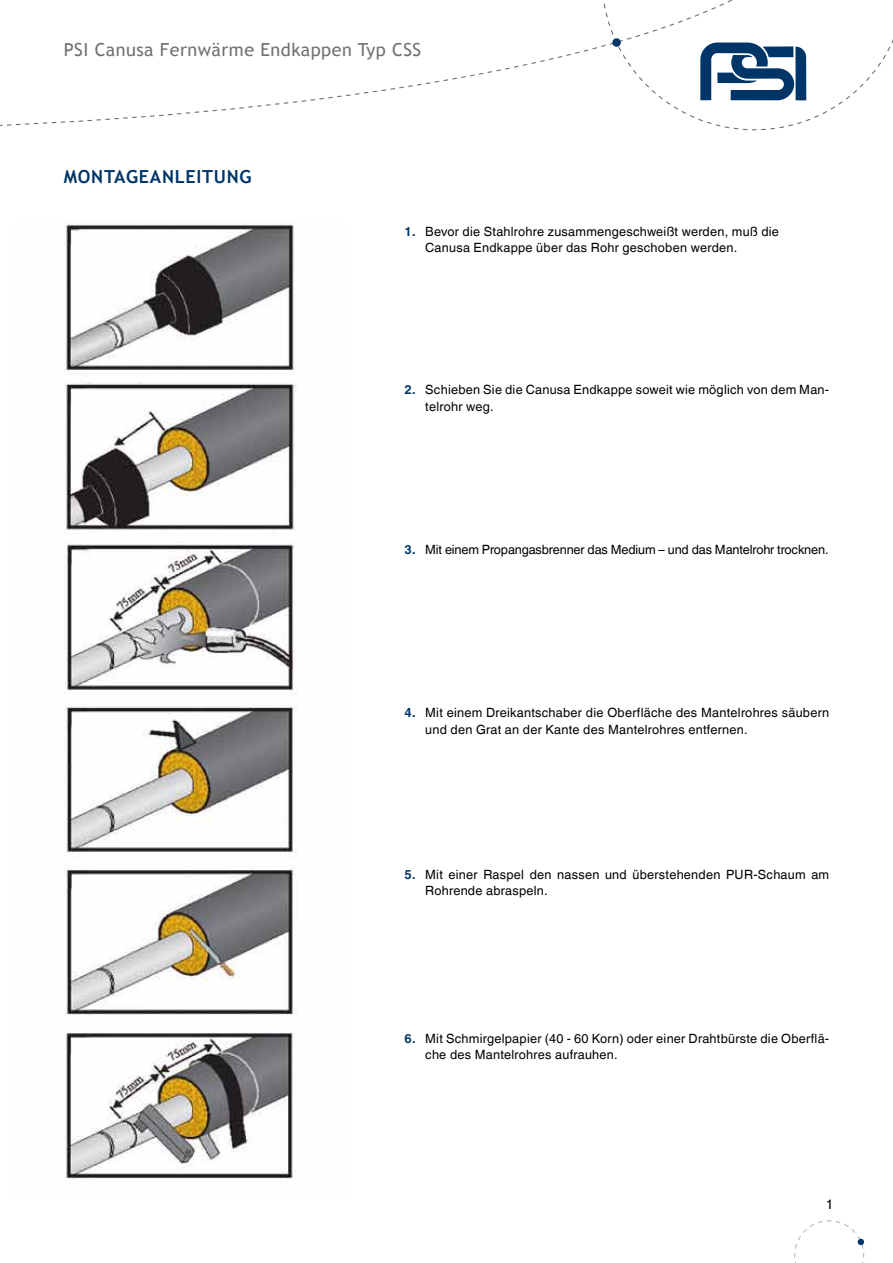
<style>
.page{position:relative;width:893px;height:1263px;background:#fff}
.page>*{position:absolute;margin:0;border:0;box-sizing:border-box;transform-origin:0 0}
.t1{font:18px "Trebuchet MS";letter-spacing:.025em;color:#707172}
.t2{font:700 18px "Trebuchet MS";letter-spacing:.04em;color:#003567}
.t3{font:13.5px "Trebuchet MS";color:#000}
.t4{font:12.75px/16.5px "Helvetica World";letter-spacing:.02em;color:#000}
.t5{font:12.75px "Helvetica World";letter-spacing:-.01em;color:#000}
.t6{font:700 12.75px "Helvetica World";color:#003567}
</style>
<div class="page">
<svg style="left:794px;top:1220px;width:71px;height:43px"></svg>
<svg style="left:772px;top:39px;width:121px;height:91px"></svg>
<svg style="left:0;top:0;width:772px;height:131px"></svg>
<div style="left:612px;top:38px;width:9px;height:9px;background:#003567;border-radius:50%"></div>
<img style="left:64px;top:224px;width:234px;height:955px">
<h1 class="t1" style="left:64px;top:39px;width:359px">PSI Canusa Fernwärme Endkappen Typ CSS</h1>
<h1 class="t2" style="left:64px;top:166px;width:189px">MONTAGEANLEITUNG</h1>
<p class="t6" style="left:405px;top:224px;width:13px">1.</p>
<p class="t4" style="left:425px;top:223px;width:355px">Bevor die Stahlrohre zusammengeschweißt werden, muß die<br>Canusa Endkappe über das Rohr geschoben werden.</p>
<p class="t6" style="left:405px;top:382px;width:13px">2.</p>
<p class="t4" style="left:425px;top:381px;width:405px">Schieben Sie die Canusa Endkappe soweit wie möglich von dem Man&shy;telrohr weg.</p>
<p class="t6" style="left:405px;top:542px;width:13px">3.</p>
<p class="t5" style="left:425px;top:542px;width:405px">Mit einem Propangasbrenner das Medium – und das Mantelrohr trocknen.</p>
<p class="t6" style="left:405px;top:705px;width:13px">4.</p>
<p class="t4" style="left:425px;top:704px;width:405px">Mit einem Dreikantschaber die Oberfläche des Mantelrohres säubern und den Grat an der Kante des Mantelrohres entfernen.</p>
<p class="t6" style="left:405px;top:867px;width:13px">5.</p>
<p class="t4" style="left:425px;top:866px;width:405px">Mit einer Raspel den nassen und überstehenden PUR-Schaum am<br>Rohrende abraspeln.</p>
<p class="t6" style="left:405px;top:1031px;width:13px">6.</p>
<p class="t4" style="left:425px;top:1030px;width:405px">Mit Schmirgelpapier (40 - 60 Korn) oder einer Drahtbürste die Oberflä&shy;che des Mantelrohres aufrauhen.</p>
<p class="t3" style="left:826px;top:1196px;width:9px">1</p>
</div>
